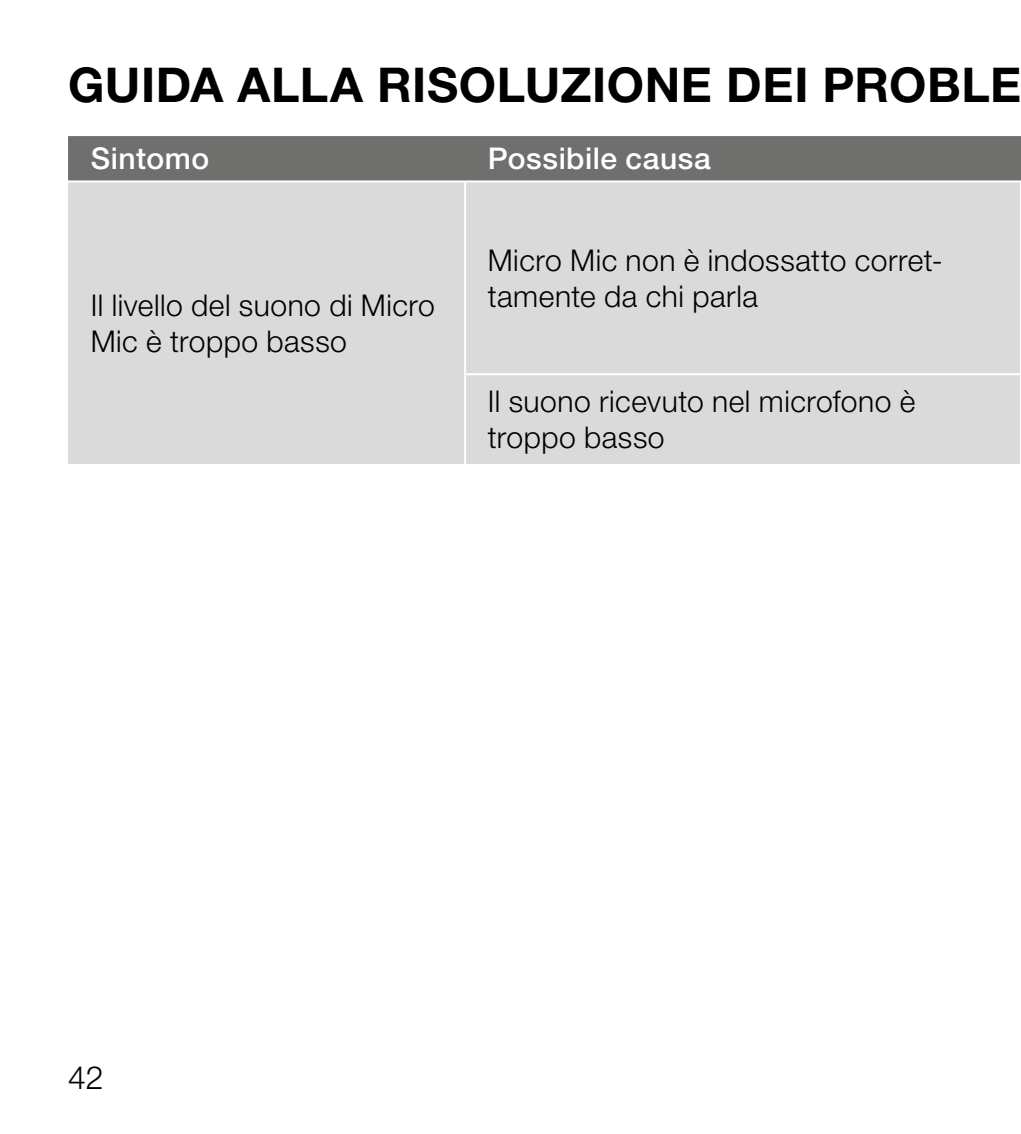
<style>
.page{position:relative;width:1021px;height:1134px;background:#fff}
.page>*{position:absolute;margin:0;border:0;box-sizing:border-box;transform-origin:0 0}
.t1{font:700 48px "Helvetica Neue LT Pro";letter-spacing:.01em;color:#000}
.t2{font:300 32px "Helvetica Neue LT Pro";color:#000}
.t3{font:300 30px/36px "Helvetica Neue LT Pro";letter-spacing:.015em;color:#000}
.t4{font:500 30px "Helvetica Neue LT Pro";letter-spacing:.015em;color:#fff}
</style>
<div class="page">
<div style="left:68px;top:182px;width:951px;height:282px;background:#dadada"></div>
<hr style="left:464px;top:182px;width:2px;height:191px;background:#fff">
<hr style="left:464px;top:375px;width:2px;height:89px;background:#fff">
<div style="left:68px;top:136px;width:953px;height:45px;background:#6f6f6e"></div>
<hr style="left:464px;top:373px;width:556px;height:2px;background:#fff">
<h1 class="t1" style="left:68px;top:55px;width:954px">GUIDA ALLA RISOLUZIONE DEI PROBLE</h1>
<p class="t4" style="left:91px;top:140px;width:120px">Sintomo</p>
<p class="t4" style="left:488px;top:140px;width:224px">Possibile causa</p>
<p class="t3" style="left:91px;top:287px;width:346px">Il livello del suono di Micro<br>Mic è troppo basso</p>
<p class="t3" style="left:488px;top:241px;width:456px">Micro Mic non è indossatto corret&shy;tamente da chi parla</p>
<p class="t3" style="left:488px;top:383px;width:429px">Il suono ricevuto nel microfono è troppo basso</p>
<p class="t2" style="left:68px;top:1058px;width:37px">42</p>
</div>
